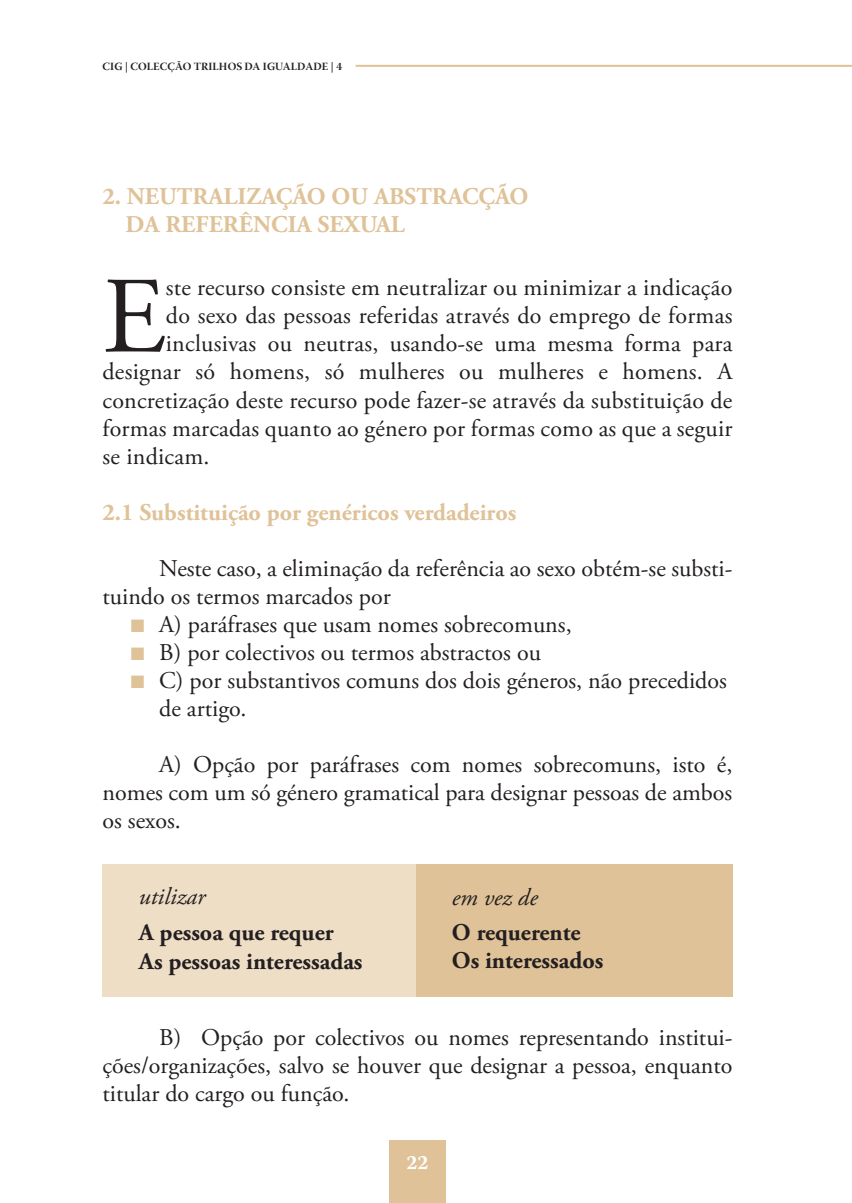
<style>
.page{position:relative;width:852px;height:1203px;background:#fff}
.page>*{position:absolute;margin:0;border:0;box-sizing:border-box;transform-origin:0 0}
.t1{font:108.4px "Adobe Garamond Pro";color:#231f20}
.t2{font:24px/28px "Adobe Garamond Pro";color:#231f20}
.t3{font:700 24px/28px "Adobe Garamond Pro";color:#dfc298}
.t4{font:700 24px/28.8px "Adobe Garamond Pro";color:#231f20}
.t5{font:italic 24px "Adobe Garamond Pro";color:#231f20}
.t6{font:700 20px "Warnock Pro";color:#fff}
.t7{font:11px "Warnock Pro Bold Subh";letter-spacing:.015em;color:#231f20}
.s1{color:#dfc298}
</style>
<div class="page">
<hr style="left:355px;top:65px;width:490px;height:2px;background:#dfc298">
<div style="left:389px;top:1140px;width:56px;height:63px;background:#dfc298"></div>
<svg style="left:845px;top:65px;width:6px;height:2px"></svg>
<div style="left:102px;top:863px;width:313px;height:133px;background:#efdec6"></div>
<div style="left:415px;top:863px;width:317px;height:133px;background:#dfc298"></div>
<p class="t7" style="left:102px;top:60px;width:44px">CIG | COLEC</p>
<p class="t7" style="left:167px;top:60px;width:109px">ÇÃO TRILHOS DA IGUALDADE</p>
<p class="t7" style="left:330px;top:60px;width:13px">| 4</p>
<p class="t3" style="left:125px;top:183px;width:404px;text-indent:-23px">2. NEUTRALIZAÇÃO OU ABSTRACÇÃO<br>DA REFERÊNCIA SEXUAL</p>
<h1 class="t1" style="left:102px;top:252px;width:65px">E</h1>
<p class="t2" style="left:166px;top:275px;width:567px">ste recurso consiste em neutralizar ou minimizar a indicação</p>
<p class="t2" style="left:166px;top:303px;width:567px">do sexo das pessoas referidas através do emprego de formas</p>
<p class="t2" style="left:166px;top:331px;width:568px">inclusivas ou neutras, usando-se uma mesma forma para</p>
<p class="t2" style="left:102px;top:359px;width:631px">designar só homens, só mulheres ou mulheres e homens. A</p>
<p class="t2" style="left:102px;top:387px;width:631px">concretização deste recurso pode fazer-se através da substituição de</p>
<p class="t2" style="left:102px;top:415px;width:631px">formas marcadas quanto ao género por formas como as que a seguir</p>
<p class="t2" style="left:102px;top:443px;width:108px">se indicam.</p>
<p class="t3" style="left:102px;top:498px;width:415px">2.1 Substituição por genéricos verdadeiros</p>
<p class="t2" style="left:102px;top:555px;width:631px;text-indent:57px">Neste caso, a eliminação da referência ao sexo obtém-se substi&shy;tuindo os termos marcados por</p>
<p class="t2" style="left:131px;top:611px;width:442px"><span class="s1">■</span> A) paráfrases que usam nomes sobrecomuns,</p>
<p class="t2" style="left:131px;top:639px;width:411px"><span class="s1">■</span> B) por colectivos ou termos abstractos ou</p>
<p class="t2" style="left:159px;top:667px;width:569px;text-indent:-28px"><span class="s1">■</span> C) por substantivos comuns dos dois géneros, não precedidos de artigo.</p>
<p class="t2" style="left:102px;top:751px;width:631px;text-align:justify;text-indent:57px">A) Opção por paráfrases com nomes sobrecomuns, isto é, nomes com um só género gramatical para designar pessoas de ambos os sexos.</p>
<p class="t5" style="left:139px;top:882px;width:68px">utilizar</p>
<p class="t4" style="left:139px;top:918px;width:225px">A pessoa que requer<br>As pessoas interessadas</p>
<p class="t5" style="left:451px;top:882px;width:87px">em vez de</p>
<p class="t4" style="left:451px;top:918px;width:153px;line-height:28px">O requerente<br>Os interessados</p>
<p class="t2" style="left:102px;top:1023px;width:631px;text-align:justify;text-indent:57px">B) Opção por colectivos ou nomes representando institui&shy;ções/organizações, salvo se houver que designar a pessoa, enquanto titular do cargo ou função.</p>
<p class="t6" style="left:406px;top:1150px;width:23px">22</p>
</div>
